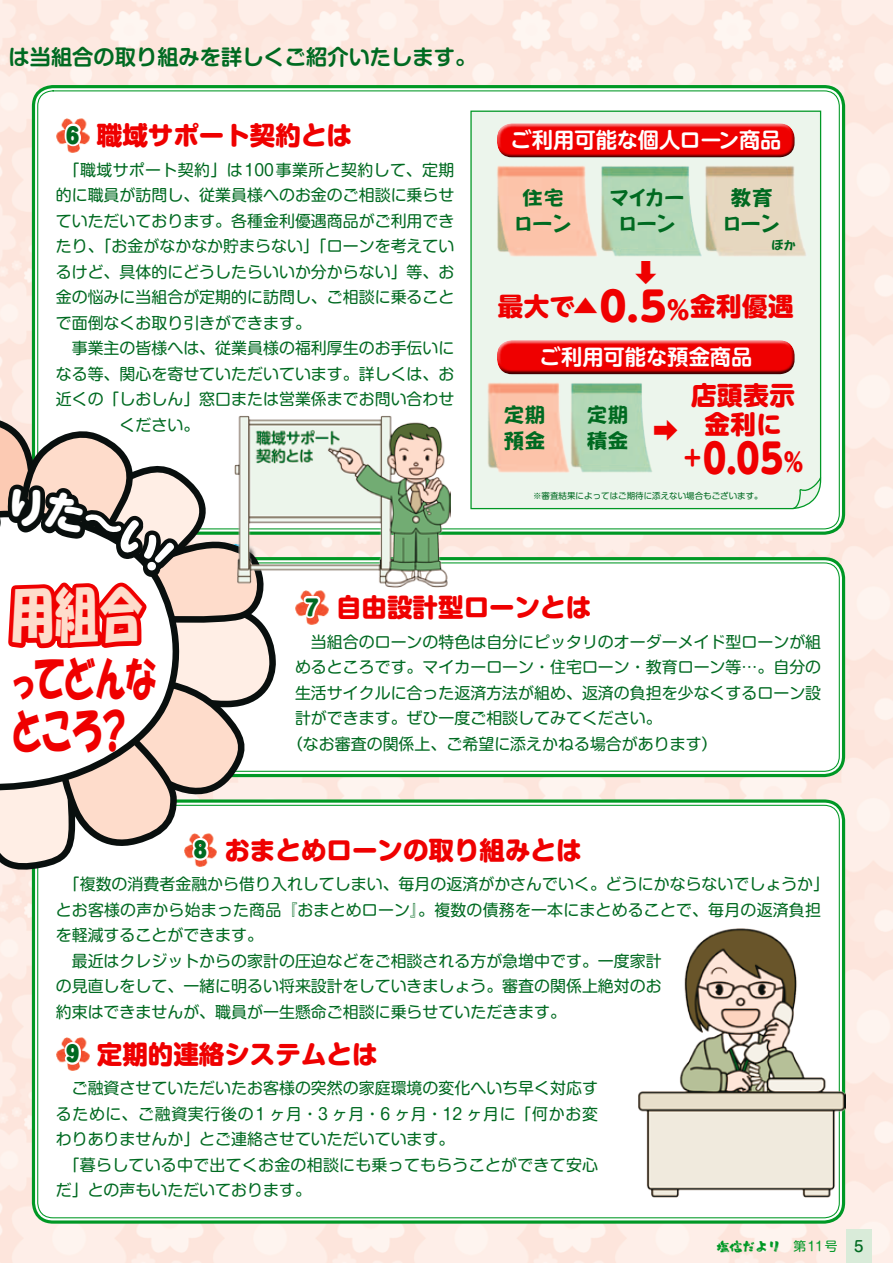
<style>
.page{position:relative;width:893px;height:1263px;background:#fff}
.page>*{position:absolute;margin:0;border:0;box-sizing:border-box;transform-origin:0 0}
.t1{font:58.8px "HGP Soei Kakupoptai";color:#fedccb;scale:.75 1}
.t2{font:47.85px/52.2px "HGP Soei Kakupoptai";color:#ef0000;scale:.7 1}
.t3{font:800 40.35px "UD Shin M Go Pro";color:#ef0000;scale:.87 1}
.t4{font:800 25.5px "Shin M Go Pro";color:#ef0000}
.t5{font:800 25.5px/34px "UD Shin M Go Pro";letter-spacing:.02em;color:#ef0000;text-align:center}
.t6{font:21.3px/25.5px "Yuyu Gothictai EGP Extra SJIS";color:#006a21;text-align:center}
.t7{font:700 21.3px "UD Shin M Go Pro De";color:#fff}
.t8{font:700 21.3px "Shin M Go Pro De";color:#006a21}
.t9{font:15.9px/25.5px "Shin M Go Pro";color:#006a21}
.t10{font:15.9px "Shin M Go Pro";letter-spacing:.02em;color:#006a21}
.t11{font:12.75px "Kasumi";color:#009825}
.t12{font:8.55px "Shin M Go Pro";color:#006a21}
.s1{font-weight:900;font-size:21.3px;color:#006a21}
.s2{font-size:40.35px}
.s3{font-size:25.5px}
.s4{font-size:52.2px}
.s5{font-family:"Shin M Go Pro"}
.s6{font-family:"Shin M Go Pro";font-weight:500;font-size:14.85px;color:#006a21}
</style>
<div class="page">
<img style="left:0;top:0;width:893px;height:1263px">
<div style="left:33px;top:87px;width:810px;height:446px;background:#fff;border-radius:20px"></div>
<div style="left:32px;top:85px;width:813px;height:450px;border:3px solid #009825;border-radius:20px"></div>
<div style="left:33px;top:801px;width:810px;height:421px;background:#fff;border-radius:20px"></div>
<div style="left:32px;top:799px;width:813px;height:425px;border:3px solid #009825;border-radius:20px"></div>
<div style="left:33px;top:559px;width:810px;height:216px;background:#fff;border-radius:20px"></div>
<div style="left:32px;top:557px;width:813px;height:220px;border:3px solid #009825;border-radius:20px"></div>
<img style="left:56px;top:1037px;width:33px;height:34px">
<svg style="left:63px;top:1039px;width:20px;height:28px"></svg>
<img style="left:296px;top:591px;width:32px;height:33px">
<svg style="left:302px;top:594px;width:22px;height:26px"></svg>
<img style="left:56px;top:119px;width:33px;height:33px">
<svg style="left:63px;top:121px;width:20px;height:28px"></svg>
<img style="left:638px;top:927px;width:208px;height:270px">
<div style="left:470px;top:110px;width:352px;height:400px;background:#ecf5ec"></div>
<svg style="left:792px;top:466px;width:30px;height:44px"></svg>
<div style="left:494px;top:121px;width:302px;height:31px;background:#fff;opacity:.75"></div>
<div style="left:496px;top:127px;width:300px;height:31px;background:#090f0e;opacity:.75"></div>
<img style="left:491px;top:162px;width:104px;height:98px">
<img style="left:595px;top:162px;width:105px;height:98px">
<img style="left:700px;top:162px;width:109px;height:98px">
<div style="left:494px;top:337px;width:302px;height:32px;background:#fff;opacity:.75"></div>
<div style="left:496px;top:344px;width:300px;height:31px;background:#090f0e;opacity:.75"></div>
<img style="left:483px;top:378px;width:83px;height:99px">
<img style="left:566px;top:378px;width:88px;height:99px">
<img style="left:280px;top:415px;width:171px;height:172px">
<div style="left:846px;top:1229px;width:26px;height:34px;background:#d9ebd9"></div>
<svg style="left:0;top:414px;width:280px;height:462px"></svg>
<h3 class="t8" style="left:9px;top:40px;width:469px">は当組合の取り組みを詳しくご紹介いたします。</h3>
<h3 class="t4" style="left:66px;top:115px;width:288px"><span class="s1">6</span> 職域サポート契約とは</h3>
<p class="t10" style="left:56px;top:157px;width:400px">　「職域サポート契約」は100事業所と契約して、定期</p>
<p class="t9" style="left:56px;top:180px;width:400px">的に職員が訪問し、従業員様へのお金のご相談に乗らせ</p>
<p class="t9" style="left:56px;top:206px;width:400px">ていただいております。各種金利優遇商品がご利用でき</p>
<p class="t9" style="left:56px;top:231px;width:400px">たり、「お金がなかなか貯まらない」「ローンを考えてい</p>
<p class="t9" style="left:56px;top:257px;width:400px">るけど、具体的にどうしたらいいか分からない」等、お</p>
<p class="t9" style="left:56px;top:283px;width:400px">金の悩みに当組合が定期的に訪問し、ご相談に乗ること</p>
<p class="t9" style="left:56px;top:308px;width:257px">で面倒なくお取り引きができます。</p>
<p class="t9" style="left:56px;top:334px;width:400px">　事業主の皆様へは、従業員様の福利厚生のお手伝いに</p>
<p class="t9" style="left:56px;top:359px;width:400px">なる等、関心を寄せていただいています。詳しくは、お</p>
<p class="t9" style="left:56px;top:385px;width:400px">近くの「しおしん」窓口または営業係までお問い合わせ</p>
<p class="t9" style="left:120px;top:410px;width:81px">ください。</p>
<h3 class="t7" style="left:510px;top:123px;width:273px">ご利用可能な個人ローン商品</h3>
<h3 class="t6" style="left:515px;top:185px;width:58px">住宅ローン</h3>
<h3 class="t6" style="left:610px;top:185px;width:77px">マイカーローン</h3>
<h3 class="t6" style="left:724px;top:185px;width:58px">教育ローン</h3>
<h3 class="t5" style="left:498px;top:254px;width:297px">➡<br>最大で▲<span class="s2">0.5</span>％金利優遇</h3>
<h3 class="t7" style="left:539px;top:340px;width:215px">ご利用可能な預金商品</h3>
<h3 class="t6" style="left:503px;top:402px;width:44px;text-align:left">定期預金</h3>
<h3 class="t6" style="left:586px;top:402px;width:44px;text-align:left">定期積金</h3>
<h3 class="t5" style="left:691px;top:380px;width:105px;line-height:28.7px">店頭表示金利に</h3>
<h3 class="t3" style="left:681px;top:425px;width:143px"><span class="s3">＋</span>0.05<span class="s3">％</span></h3>
<h3 class="t5" style="left:653px;top:412px;width:27px">➡</h3>
<p class="t12" style="left:533px;top:488px;width:231px">※審査結果によってはご期待に添えない場合もございます。</p>
<h1 class="t1" style="left:11px;top:585px;width:178px">用組合</h1>
<h2 class="t2" style="left:13px;top:652px;width:207px">ってどんなところ<span class="s4">?</span></h2>
<h3 class="t4" style="left:305px;top:587px;width:288px"><span class="s1">7</span> 自由設計型ローンとは</h3>
<p class="t9" style="left:295px;top:627px;width:528px">　当組合のローンの特色は自分にピッタリのオーダーメイド型ローンが組</p>
<p class="t9" style="left:295px;top:652px;width:528px">めるところです。マイカーローン・住宅ローン・教育ローン等…。自分の</p>
<p class="t9" style="left:295px;top:678px;width:528px">生活サイクルに合った返済方法が組め、返済の負担を少なくするローン設</p>
<p class="t9" style="left:295px;top:703px;width:368px">計ができます。ぜひ一度ご相談してみてください。</p>
<p class="t9" style="left:287px;top:729px;width:432px">（なお審査の関係上、ご希望に添えかねる場合があります）</p>
<h3 class="t4" style="left:193px;top:829px;width:390px"><span class="s1">8</span> おまとめローンの取り組みとは</h3>
<p class="t9" style="left:56px;top:869px;width:775px">　「複数の消費者金融から借り入れしてしまい、毎月の返済がかさんでいく。どうにかならないでしょうか」とお客様の声から始まった商品『おまとめローン』。複数の債務を一本にまとめることで、毎月の返済負担を軽減することができます。<br>　最近はクレジットからの家計の圧迫などをご相談される方が急増中です。一度家計<br>の見直しをして、一緒に明るい将来設計をしていきましょう。審査の関係上絶対のお<br>約束はできませんが、職員が一生懸命ご相談に乗らせていただきます。</p>
<h3 class="t4" style="left:66px;top:1033px;width:313px"><span class="s1">9</span> 定期的連絡システムとは</h3>
<p class="t9" style="left:56px;top:1073px;width:544px">　ご融資させていただいたお客様の突然の家庭環境の変化へいち早く対応するために、ご融資実行後の1 ヶ月・3 ヶ月・6 ヶ月・12 ヶ月に「何かお変わりありませんか」とご連絡させていただいています。<br>　「暮らしている中で出てくお金の相談にも乗ってもらうことができて安心だ」との声もいただいております。</p>
<p class="t11" style="left:717px;top:1239px;width:148px">塩信だより<span class="s5">　第11号</span> <span class="s6">5</span></p>
</div>
